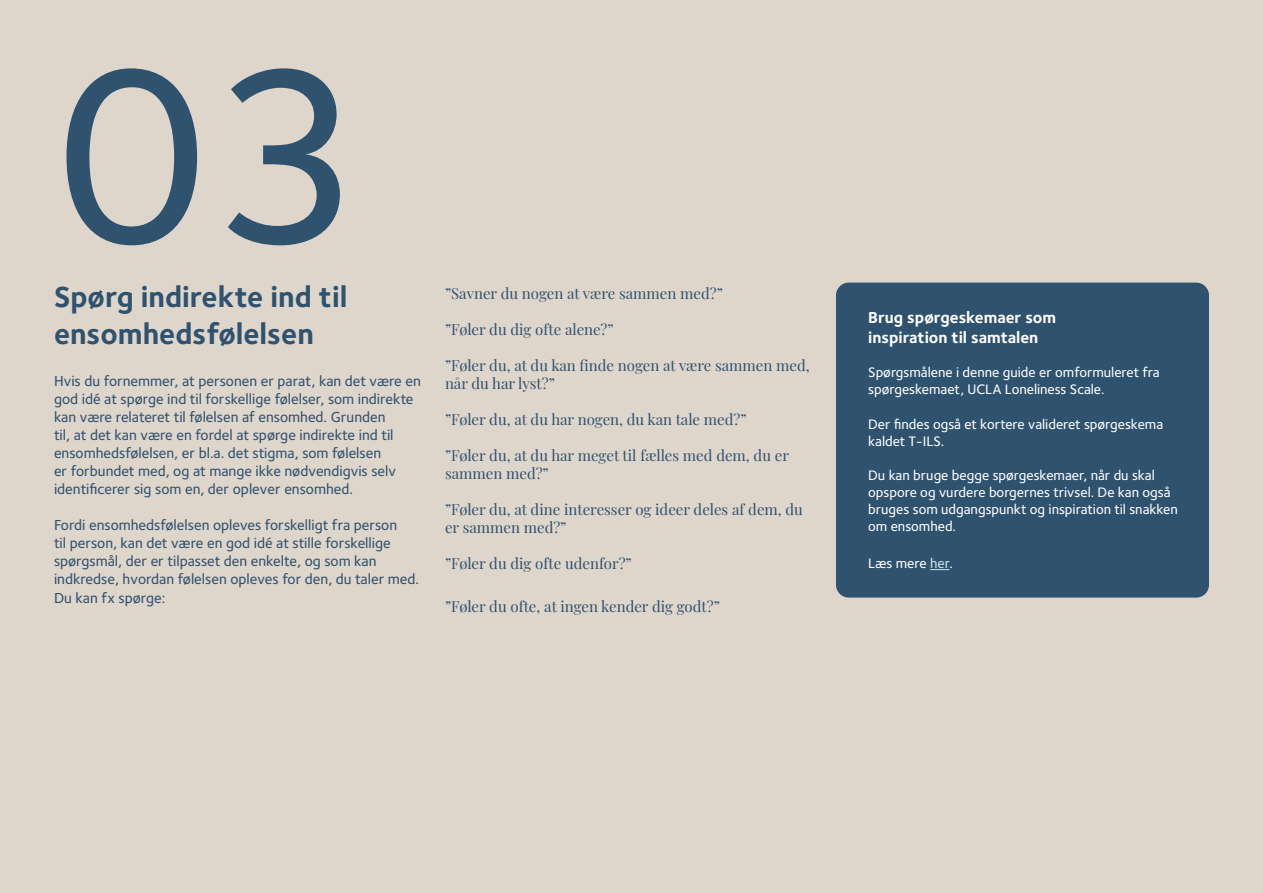
<style>
.page{position:relative;width:1263px;height:893px;background:#ded5cb}
.page>*{position:absolute;margin:0;border:0;box-sizing:border-box;transform-origin:0 0}
.t1{font:500 255px "Foundry Sterling OT3";color:#2f526f}
.t2{font:700 30px/37.5px "Foundry Sterling OT3";color:#2f526f}
.t3{font:700 16.5px/19.8px "Foundry Sterling";color:#fff}
.t4{font:500 15px/18px "Foundry Sterling";color:#2f526f}
.Citater_fremhævninger{font:15px/18px "Playfair Display";color:#2f526f}
.t5{font:500 14.25px/17.1px "Foundry Sterling";color:#fff}
.s1{color:#cce6ee}
</style>
<div class="page">
<div style="left:836px;top:283px;width:373px;height:315px;background:#2f526f;border-radius:13px"></div>
<svg style="left:930px;top:569px;width:19px;height:1px"></svg>
<h3 class="t1" style="left:54px;top:-35px;width:313px">03</h3>
<h3 class="t2" style="left:54px;top:276px;width:295px">Spørg indirekte ind til ensomhedsfølelsen</h3>
<h2 class="t4" style="left:54px;top:372px;width:368px">Hvis du fornemmer, at personen er parat, kan det være en god idé at spørge ind til forskellige følelser, som indirekte kan være relateret til følelsen af ensomhed. Grunden<br>til, at det kan være en fordel at spørge indirekte ind til ensomhedsfølelsen, er bl.a. det stigma, som følelsen<br>er forbundet med, og at mange ikke nødvendigvis selv identificerer sig som en, der oplever ensomhed.</h2>
<h2 class="t4" style="left:54px;top:516px;width:367px">Fordi ensomhedsfølelsen opleves forskelligt fra person<br>til person, kan det være en god idé at stille forskellige spørgsmål, der er tilpasset den enkelte, og som kan indkredse, hvordan følelsen opleves for den, du taler med.</h2>
<h2 class="t4" style="left:54px;top:590px;width:113px">Du kan fx spørge:</h2>
<p class="Citater_fremhævninger" style="left:445px;top:283px;width:279px">”Savner du nogen at være sammen med?”</p>
<p class="Citater_fremhævninger" style="left:445px;top:319px;width:170px">”Føler du dig ofte alene?”</p>
<p class="Citater_fremhævninger" style="left:445px;top:355px;width:366px">”Føler du, at du kan finde nogen at være sammen med, når du har lyst?”</p>
<p class="Citater_fremhævninger" style="left:445px;top:409px;width:303px">”Føler du, at du har nogen, du kan tale med?”</p>
<p class="Citater_fremhævninger" style="left:445px;top:445px;width:346px">”Føler du, at du har meget til fælles med dem, du er sammen med?”</p>
<p class="Citater_fremhævninger" style="left:445px;top:499px;width:359px">”Føler du, at dine interesser og ideer deles af dem, du er sammen med?”</p>
<p class="Citater_fremhævninger" style="left:445px;top:553px;width:188px">”Føler du dig ofte udenfor?”</p>
<p class="Citater_fremhævninger" style="left:445px;top:596px;width:276px">”Føler du ofte, at ingen kender dig godt?”</p>
<h2 class="t3" style="left:868px;top:309px;width:189px">Brug spørgeskemaer som inspiration til samtalen</h2>
<h2 class="t5" style="left:868px;top:364px;width:293px">Spørgsmålene i denne guide er omformuleret fra spørgeskemaet, UCLA Loneliness Scale.</h2>
<h2 class="t5" style="left:868px;top:416px;width:296px">Der findes også et kortere valideret spørgeskema kaldet T-ILS.</h2>
<h2 class="t5" style="left:868px;top:467px;width:311px">Du kan bruge begge spørgeskemaer, når du skal opspore og vurdere borgernes trivsel. De kan også bruges som udgangspunkt og inspiration til snakken om ensomhed.</h2>
<h2 class="t5" style="left:868px;top:555px;width:86px">Læs mere <span class="s1">her</span>.</h2>
</div>
